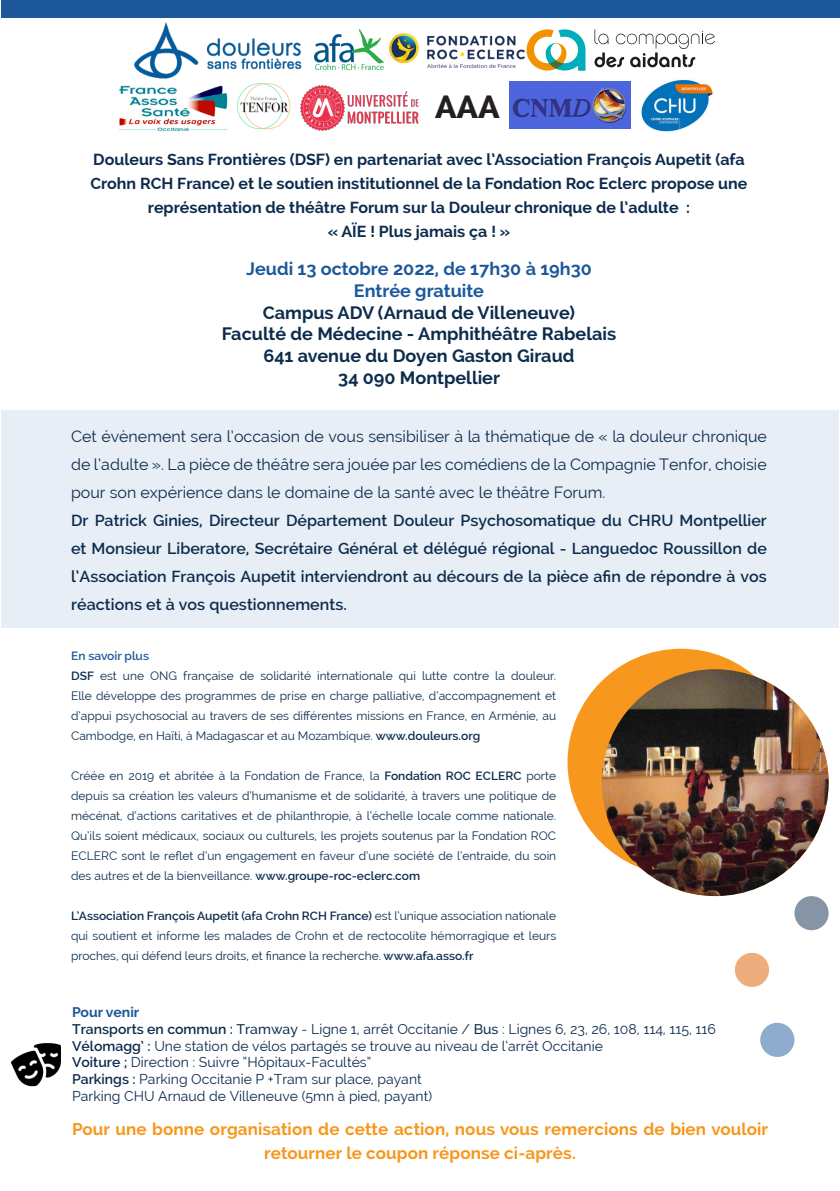
<style>
.page{position:relative;width:840px;height:1191px;background:#fff}
.page>*{position:absolute;margin:0;border:0;box-sizing:border-box;transform-origin:0 0}
.t1{font:800 32px "Raleway";color:#231f20}
.t2{font:700 18px "Raleway";color:#0d2c4d}
.t3{font:700 18px "Raleway";color:#1c589a}
.t4{font:700 17px/24px "Raleway";letter-spacing:.005em;color:#f7971d;text-align:center}
.t5{font:600 16px/28px "Raleway";letter-spacing:.005em;color:#0d2c4d;text-align:justify}
.t6{font:700 16px/24px "Raleway";color:#0d2c4d;text-align:center}
.t7{font:16px/28px "Raleway";color:#0d2c4d;text-align:justify}
.t8{font:14px "Raleway";color:#0d2c4d}
.t9{font:700 14px "Raleway";color:#1c589a}
.t10{font:12px/20px "Raleway";color:#0d2c4d;text-align:justify}
.t11{font:600 12px "Raleway";color:#1c589a}
.s1{font-weight:600}
.s2{font-weight:500}
</style>
<div class="page">
<div style="left:1px;top:411px;width:837px;height:217px;background:#e8eef5"></div>
<div style="left:1px;top:0;width:838px;height:17px;background:#1c589a"></div>
<div style="left:734px;top:952px;width:34px;height:35px;background:#eead7d;border-radius:50%"></div>
<div style="left:794px;top:896px;width:34px;height:34px;background:#8695a6;border-radius:50%"></div>
<div style="left:759px;top:1022px;width:35px;height:35px;background:#8eaccd;border-radius:50%"></div>
<div style="left:567px;top:649px;width:227px;height:226px;background:#f7971d;border-radius:50%"></div>
<img style="left:601px;top:669px;width:227px;height:227px;border-radius:113px">
<img style="left:11px;top:1043px;width:50px;height:44px">
<img style="left:134px;top:22px;width:168px;height:57px">
<img style="left:314px;top:29px;width:69px;height:41px">
<img style="left:237px;top:83px;width:54px;height:46px">
<svg style="left:526px;top:29px;width:59px;height:42px"></svg>
<svg style="left:594px;top:29px;width:120px;height:38px"></svg>
<img style="left:509px;top:82px;width:121px;height:47px">
<img style="left:300px;top:85px;width:118px;height:46px">
<img style="left:119px;top:85px;width:109px;height:47px">
<img style="left:641px;top:79px;width:73px;height:52px">
<img style="left:389px;top:33px;width:135px;height:34px">
<p class="t1" style="left:435px;top:89px;width:66px">AAA</p>
<p class="t6" style="left:90px;top:147px;width:658px">Douleurs Sans Frontières (DSF) en partenariat avec l’Association François Aupetit (afa<br>Crohn RCH France) et le soutien institutionnel de la Fondation Roc Eclerc propose une représentation de théâtre Forum sur la Douleur chronique de l’adulte :</p>
<p class="t6" style="left:327px;top:219px;width:184px">« AÏE ! Plus jamais ça ! »</p>
<p class="t3" style="left:246px;top:259px;width:347px">Jeudi 13 octobre 2022, de 17h30 à 19h30</p>
<p class="t3" style="left:353px;top:280px;width:132px">Entrée gratuite</p>
<p class="t2" style="left:262px;top:302px;width:314px">Campus ADV (Arnaud de Villeneuve)</p>
<p class="t2" style="left:221px;top:324px;width:396px">Faculté de Médecine - Amphithéâtre Rabelais</p>
<p class="t2" style="left:263px;top:345px;width:312px">641 avenue du Doyen Gaston Giraud</p>
<p class="t2" style="left:338px;top:367px;width:163px">34 090 Montpellier</p>
<p class="t7" style="left:71px;top:422px;width:697px">Cet évènement sera l’occasion de vous sensibiliser à la thématique de « la douleur chronique de l’adulte ». La pièce de théâtre sera jouée par les comédiens de la Compagnie Tenfor, choisie pour son expérience dans le domaine de la santé avec le théâtre Forum.</p>
<p class="t5" style="left:71px;top:506px;width:697px">Dr Patrick Ginies, Directeur Département Douleur Psychosomatique du CHRU Montpellier et Monsieur Liberatore, Secrétaire Général et délégué régional - Languedoc Roussillon de l’Association François Aupetit interviendront au décours de la pièce afin de répondre à vos réactions et à vos questionnements.</p>
<p class="t11" style="left:71px;top:649px;width:79px">En savoir plus</p>
<p class="t10" style="left:71px;top:666px;width:486px"><span class="s1">DSF</span> est une ONG française de solidarité internationale qui lutte contre la douleur.<br>Elle développe des programmes de prise en charge palliative, d’accompagnement et d’appui psychosocial au travers de ses différentes missions en France, en Arménie, au Cambodge, en Haïti, à Madagascar et au Mozambique. <span class="s1">www.douleurs.org</span></p>
<p class="t10" style="left:71px;top:766px;width:486px">Créée en 2019 et abritée à la Fondation de France, la <span class="s1">Fondation ROC ECLERC</span> porte depuis sa création les valeurs d’humanisme et de solidarité, à travers une politique de mécénat, d’actions caritatives et de philanthropie, à l’échelle locale comme nationale.<br>Qu’ils soient médicaux, sociaux ou culturels, les projets soutenus par la Fondation ROC ECLERC sont le reflet d’un engagement en faveur d’une société de l’entraide, du soin des autres et de la bienveillance. <span class="s1">www.groupe-roc-eclerc.com</span></p>
<p class="t10" style="left:71px;top:906px;width:486px"><span class="s1">L’Association François Aupetit (afa Crohn RCH France)</span> est l’unique association nationale qui soutient et informe les malades de Crohn et de rectocolite hémorragique et leurs proches, qui défend leurs droits, et finance la recherche. <span class="s1">www.afa.asso.fr</span></p>
<p class="t9" style="left:72px;top:1004px;width:69px">Pour venir</p>
<p class="t8" style="left:72px;top:1020px;width:645px"><span class="s1">Transports en commun :</span> <span class="s2">Tramway</span> - Ligne 1, arrêt Occitanie / <span class="s2">Bus</span> : Lignes 6, 23, 26, 108, 114, 115, 116</p>
<p class="t8" style="left:72px;top:1037px;width:532px"><span class="s1">Vélomagg’ :</span> Une station de vélos partagés se trouve au niveau de l’arrêt Occitanie</p>
<p class="t8" style="left:72px;top:1054px;width:300px"><span class="s1">Voiture ;</span> Direction : Suivre “Hôpitaux-Facultés”</p>
<p class="t8" style="left:72px;top:1071px;width:351px"><span class="s1">Parkings :</span> Parking Occitanie P +Tram sur place, payant</p>
<p class="t8" style="left:72px;top:1088px;width:361px">Parking CHU Arnaud de Villeneuve (5mn à pied, payant)</p>
<p class="t4" style="left:72px;top:1117px;width:697px">Pour une bonne organisation de cette action, nous vous remercions de bien vouloir retourner le coupon réponse ci-après.</p>
</div>
